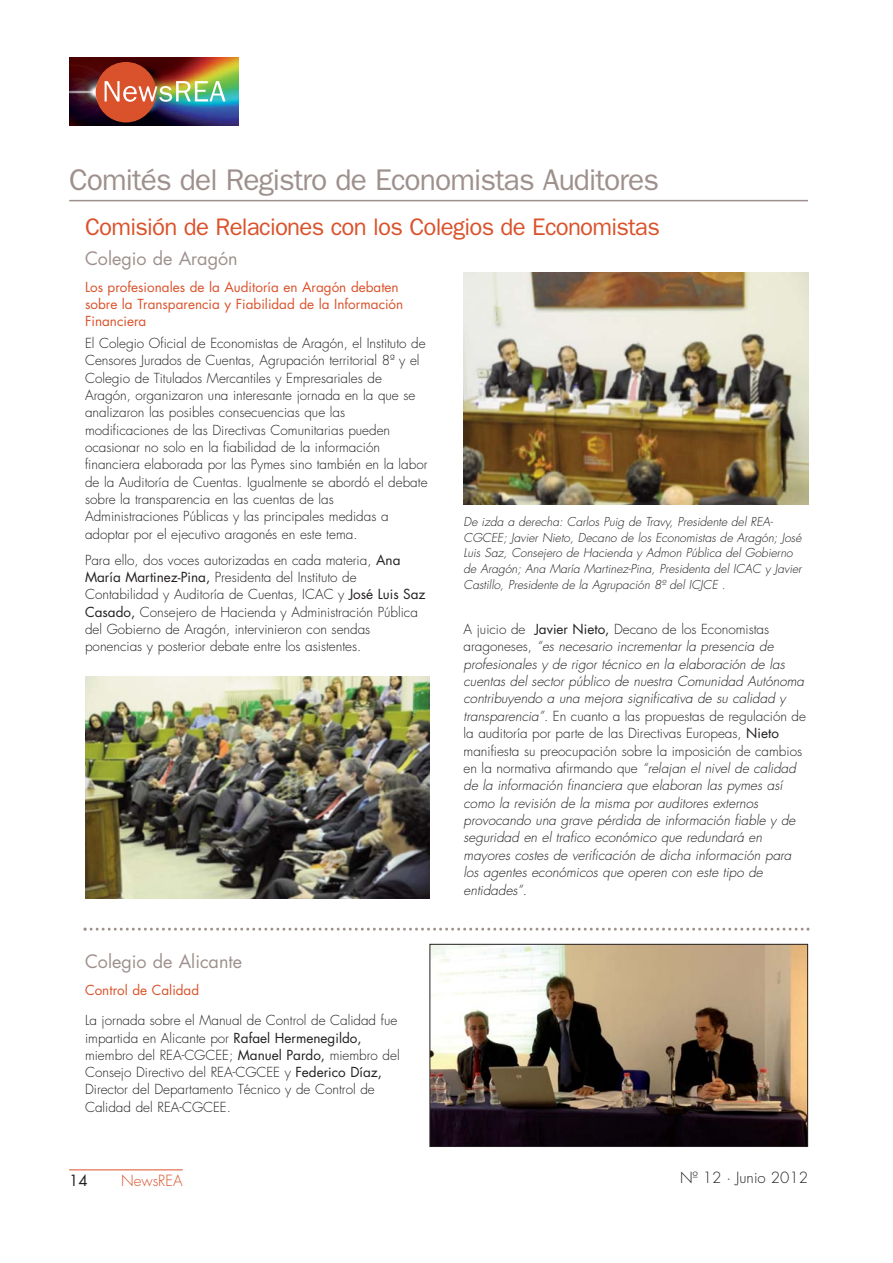
<style>
.page{position:relative;width:893px;height:1263px;background:#fff}
.page>*{position:absolute;margin:0;border:0;box-sizing:border-box;transform-origin:0 0}
.t1{font:30px "Franklin Gothic";letter-spacing:-.03em;color:#9e918d}
.t2{font:24px "Franklin Gothic";letter-spacing:-.03em;color:#da522b}
.t3{font:18px "Futura";color:#9e918d}
.t4{font:300 15px "Futura";color:#231f20}
.t5{font:300 15px "Futura";color:#da522b}
.t6{font:15px "Futura";color:#231f20}
.t7{font:300 13.5px/17.4px "Futura";color:#231f20}
.t8{font:italic 300 13.5px/17.4px "Futura";color:#231f20}
.t9{font:13.5px/17.4px "Futura";color:#da522b}
.t10{font:italic 300 12px/15.8px "Futura";color:#231f20}
.s1{font-weight:400}
.s2{font-style:normal}
.s3{font-weight:400;font-style:normal}
</style>
<div class="page">
<img style="left:69px;top:58px;width:170px;height:68px">
<div style="left:96px;top:62px;width:60px;height:60px;background:#da522b;border-radius:50%"></div>
<img style="left:105px;top:81px;width:121px;height:21px">
<hr style="left:69px;top:200px;width:739px;height:1px;background:#9e918d">
<hr style="left:69px;top:1170px;width:114px;height:1px;background:#da522b">
<img style="left:85px;top:677px;width:344px;height:221px">
<img style="left:463px;top:272px;width:345px;height:233px">
<img style="left:431px;top:946px;width:375px;height:199px">
<div style="left:429px;top:944px;width:379px;height:203px;border:1px solid #231f20"></div>
<svg style="left:84px;top:928px;width:725px;height:3px"></svg>
<h1 class="t1" style="left:69px;top:169px;width:591px">Comités del Registro de Economistas Auditores</h1>
<h2 class="t2" style="left:85px;top:219px;width:576px">Comisión de Relaciones con los Colegios de Economistas</h2>
<h3 class="t3" style="left:85px;top:250px;width:154px">Colegio de Aragón</h3>
<p class="t9" style="left:85px;top:279px;width:320px">Los profesionales de la Auditoría en Aragón debaten sobre la Transparencia y Fiabilidad de la Información<br>Financiera</p>
<p class="t7" style="left:85px;top:336px;width:344px">El Colegio Oficial de Economistas de Aragón, el Instituto de Censores Jurados de Cuentas, Agrupación territorial 8ª y el Colegio de Titulados Mercantiles y Empresariales de Aragón, organizaron una interesante jornada en la que se analizaron las posibles consecuencias que las modificaciones de las Directivas Comunitarias pueden ocasionar no solo en la fiabilidad de la información financiera elaborada por las Pymes sino también en la labor de la Auditoría de Cuentas. Igualmente se abordó el debate sobre la transparencia en las cuentas de las Administraciones Públicas y las principales medidas a adoptar por el ejecutivo aragonés en este tema.</p>
<p class="t7" style="left:85px;top:552px;width:342px">Para ello, dos voces autorizadas en cada materia, <span class="s1">Ana María Martinez-Pina,</span> Presidenta del Instituto de Contabilidad y Auditoría de Cuentas, ICAC y <span class="s1">José Luis Saz Casado,</span> Consejero de Hacienda y Administración Pública del Gobierno de Aragón, intervinieron con sendas ponencias y posterior debate entre los asistentes.</p>
<h3 class="t3" style="left:85px;top:954px;width:159px">Colegio de Alicante</h3>
<p class="t9" style="left:85px;top:983px;width:116px">Control de Calidad</p>
<p class="t7" style="left:85px;top:1013px;width:316px">La jornada sobre el Manual de Control de Calidad fue impartida en Alicante por <span class="s1">Rafael Hermenegildo, </span>miembro del REA-CGCEE; <span class="s1">Manuel Pardo,</span> miembro del Consejo Directivo del REA-CGCEE y <span class="s1">Federico Díaz, </span>Director del Departamento Técnico y de Control de Calidad del REA-CGCEE.</p>
<p class="t10" style="left:463px;top:515px;width:342px">De izda a derecha: Carlos Puig de Travy, Presidente del REA-CGCEE; Javier Nieto, Decano de los Economistas de Aragón; José Luis Saz, Consejero de Hacienda y Admon Pública del Gobierno de Aragón; Ana María Martinez-Pina, Presidenta del ICAC y Javier Castillo, Presidente de la Agrupación 8º del ICJCE .</p>
<p class="t8" style="left:463px;top:621px;width:344px"><span class="s2">A juicio de</span> <span class="s3">Javier Nieto,</span> <span class="s2">Decano de los Economistas<br>a ra g o n es es ,</span> “es necesario incrementar la presencia de profesionales y de rigor técnico en la elaboración de las cuentas del sector público de nuestra Comunidad Autónoma contribuyendo a una mejora significativa de su calidad y transparencia”. <span class="s2">En cuanto a las propuestas de regulación de la auditoría por parte de las Directivas Europeas,</span> <span class="s3">Nieto </span><span class="s2">manifiesta su preocupación sobre la imposición de cambios en la normativa afirmando que</span> “relajan el nivel de calidad de la información financiera que elaboran las pymes así como la revisión de la misma por auditores externos provocando una grave pérdida de información fiable y de seguridad en el trafico económico que redundará en mayores costes de verificación de dicha información para los agentes económicos que operen con este tipo de entidades”.</p>
<p class="t6" style="left:69px;top:1174px;width:20px">14</p>
<p class="t5" style="left:121px;top:1173px;width:63px">NewsREA</p>
<p class="t4" style="left:680px;top:1171px;width:129px">Nº 12 · Junio 2012</p>
</div>
